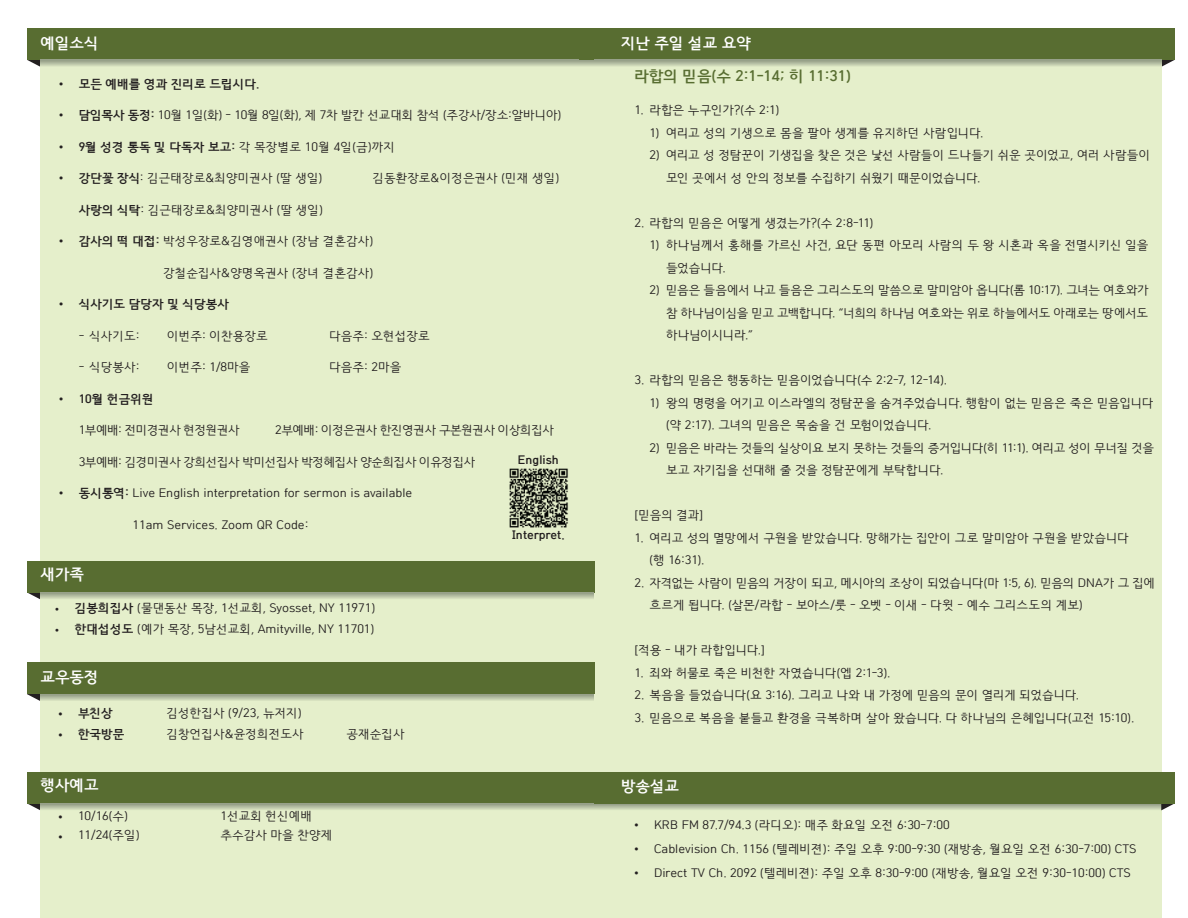
<style>
.page{position:relative;width:1188px;height:918px;background:#fff}
.page>*{position:absolute;margin:0;border:0;box-sizing:border-box;transform-origin:0 0}
.t1{font:700 15px "HCR Dotum";color:#fff}
.t2{font:700 15px "HCR Dotum";color:#586d31}
.t3{font:12px/22.5px "HCR Dotum";letter-spacing:-.025em;color:#231f20}
.t4{font:12px "HCR Dotum";color:#231f20}
.t5{font:12px/22.5px "HCR Dotum";letter-spacing:-.005em;color:#231f20}
.t6{font:12px "HCR Dotum";letter-spacing:-.04em;color:#231f20}
.t7{font:700 12px "HCR Dotum";color:#231f20}
.s1{font-family:"N Haas Grotesk TX Std 55 Rg";font-weight:400}
.s2{font-family:"N Haas Grotesk TX Std 55 Rg"}
.s3{font-weight:700}
</style>
<div class="page">
<div style="left:40px;top:56px;width:554px;height:862px;background:#e5efcb"></div>
<svg style="left:27px;top:60px;width:13px;height:7px"></svg>
<div style="left:27px;top:28px;width:568px;height:32px;background:#586d31"></div>
<svg style="left:40px;top:60px;width:554px;height:6px"></svg>
<svg style="left:27px;top:803px;width:13px;height:7px"></svg>
<div style="left:27px;top:772px;width:568px;height:31px;background:#586d31"></div>
<svg style="left:40px;top:803px;width:554px;height:7px"></svg>
<div style="left:594px;top:44px;width:567px;height:874px;background:#e5efcb"></div>
<svg style="left:1161px;top:60px;width:13px;height:7px"></svg>
<div style="left:579px;top:28px;width:596px;height:32px;background:#586d31"></div>
<svg style="left:595px;top:60px;width:566px;height:6px"></svg>
<svg style="left:595px;top:803px;width:566px;height:7px"></svg>
<svg style="left:1161px;top:803px;width:14px;height:7px"></svg>
<div style="left:595px;top:772px;width:580px;height:31px;background:#586d31"></div>
<svg style="left:27px;top:694px;width:13px;height:7px"></svg>
<div style="left:27px;top:663px;width:568px;height:31px;background:#586d31"></div>
<svg style="left:40px;top:694px;width:554px;height:7px"></svg>
<svg style="left:27px;top:592px;width:13px;height:7px"></svg>
<div style="left:27px;top:561px;width:568px;height:31px;background:#586d31"></div>
<svg style="left:40px;top:592px;width:554px;height:7px"></svg>
<img style="left:509px;top:468px;width:59px;height:60px">
<p class="t1" style="left:40px;top:31px;width:60px">예일소식</p>
<p class="t7" style="left:59px;top:75px;width:202px"><span class="s1">•</span> 모든 예배를 영과 진리로 드립시다.</p>
<p class="t4" style="left:59px;top:106px;width:504px"><span class="s2">•</span> <span class="s3">담임목사 동정:</span> 10월 1일(화) - 10월 8일(화), 제 7차 발칸 선교대회 참석 (주강사/장소:알바니아)</p>
<p class="t4" style="left:59px;top:138px;width:338px"><span class="s2">•</span> <span class="s3">9월 성경 통독 및 다독자 보고:</span> 각 목장별로 10월 4일(금)까지</p>
<p class="t4" style="left:59px;top:169px;width:265px"><span class="s2">•</span> <span class="s3">강단꽃 장식</span>: 김근태장로&amp;최양미권사 (딸 생일)</p>
<p class="t4" style="left:372px;top:169px;width:188px">김동환장로&amp;이정은권사 (민재 생일)</p>
<p class="t4" style="left:79px;top:201px;width:246px"><span class="s3">사랑의 식탁</span>: 김근태장로&amp;최양미권사 (딸 생일)</p>
<p class="t4" style="left:59px;top:232px;width:315px"><span class="s2">•</span> <span class="s3">감사의 떡 대접:</span> 박성우장로&amp;김영애권사 (장남 결혼감사)</p>
<p class="t4" style="left:163px;top:264px;width:212px">강철순집사&amp;양명옥권사 (장녀 결혼감사)</p>
<p class="t7" style="left:59px;top:295px;width:171px"><span class="s1">•</span> 식사기도 담당자 및 식당봉사</p>
<p class="t4" style="left:79px;top:327px;width:62px">- 식사기도:</p>
<p class="t4" style="left:167px;top:327px;width:102px">이번주: 이찬용장로</p>
<p class="t4" style="left:329px;top:327px;width:102px">다음주: 오현섭장로</p>
<p class="t4" style="left:79px;top:358px;width:62px">- 식당봉사:</p>
<p class="t4" style="left:167px;top:358px;width:85px">이번주: 1/8마을</p>
<p class="t4" style="left:329px;top:358px;width:74px">다음주: 2마을</p>
<p class="t7" style="left:59px;top:390px;width:96px"><span class="s1">•</span> 10월 헌금위원</p>
<p class="t6" style="left:79px;top:421px;width:163px">1부예배: 전미경권사 현정원권사</p>
<p class="t6" style="left:275px;top:421px;width:281px">2부예배: 이정은권사 한진영권사 구본원권사 이상희집사</p>
<p class="t6" style="left:79px;top:453px;width:398px">3부예배: 김경미권사 강희선집사 박미선집사 박정혜집사 양순희집사 이유정집사</p>
<p class="t4" style="left:59px;top:484px;width:355px"><span class="s2">•</span> <span class="s3">동시통역:</span> Live English interpretation for sermon is available</p>
<p class="t4" style="left:133px;top:516px;width:177px">11am Services. Zoom QR Code:</p>
<p class="t7" style="left:518px;top:450px;width:43px">English</p>
<p class="t7" style="left:512px;top:525px;width:54px">Interpret.</p>
<p class="t1" style="left:40px;top:562px;width:45px">새가족</p>
<p class="t4" style="left:55px;top:599px;width:321px"><sub>•</sub> <span class="s3">김봉희집사</span> (물댄동산 목장, 1선교회, Syosset, NY 11971)</p>
<p class="t4" style="left:55px;top:620px;width:321px"><sub>•</sub> <span class="s3">한대섭성도</span> (예가 목장, 5남선교회, Amityville, NY 11701)</p>
<p class="t1" style="left:40px;top:665px;width:60px">교우동정</p>
<p class="t7" style="left:58px;top:703px;width:56px"><span class="s1">•</span> 부친상</p>
<p class="t4" style="left:166px;top:704px;width:137px">김성한집사 (9/23, 뉴저지)</p>
<p class="t7" style="left:58px;top:724px;width:68px"><span class="s1">•</span> 한국방문</p>
<p class="t4" style="left:166px;top:725px;width:139px">김창언집사&amp;윤정희전도사</p>
<p class="t4" style="left:347px;top:725px;width:60px">공재순집사</p>
<p class="t1" style="left:40px;top:773px;width:60px">행사예고</p>
<p class="t4" style="left:58px;top:807px;width:71px"><span class="s2">•</span> 10/16(수)</p>
<p class="t4" style="left:220px;top:807px;width:93px">1선교회 헌신예배</p>
<p class="t4" style="left:58px;top:826px;width:83px"><span class="s2">•</span> 11/24(주일)</p>
<p class="t4" style="left:220px;top:826px;width:113px">추수감사 마을 찬양제</p>
<p class="t1" style="left:621px;top:31px;width:131px">지난 주일 설교 요약</p>
<p class="t2" style="left:634px;top:65px;width:218px">라합의 믿음(수 2:1-14; 히 11:31)</p>
<p class="t3" style="left:634px;top:99px;width:146px">1. 라합은 누구인가?(수 2:1)</p>
<p class="t3" style="left:650px;top:122px;width:335px">1) 여리고 성의 기생으로 몸을 팔아 생계를 유지하던 사람입니다.</p>
<p class="t3" style="left:666px;top:144px;width:486px;text-indent:-16px">2) 여리고 성 정탐꾼이 기생집을 찾은 것은 낯선 사람들이 드나들기 쉬운 곳이었고, 여러 사람들이 모인 곳에서 성 안의 정보를 수집하기 쉬웠기 때문이었습니다.</p>
<p class="t3" style="left:634px;top:212px;width:240px">2. 라합의 믿음은 어떻게 생겼는가?(수 2:8-11)</p>
<p class="t3" style="left:666px;top:234px;width:484px;text-indent:-16px">1) 하나님께서 홍해를 가르신 사건, 요단 동편 아모리 사람의 두 왕 시혼과 옥을 전멸시키신 일을 들었습니다.</p>
<p class="t3" style="left:666px;top:279px;width:484px;text-align:justify;text-indent:-16px">2) 믿음은 들음에서 나고 들음은 그리스도의 말씀으로 말미암아 옵니다(롬 10:17). 그녀는 여호와가 참 하나님이심을 믿고 고백합니다. “너희의 하나님 여호와는 위로 하늘에서도 아래로는 땅에서도 하나님이시니라.”</p>
<p class="t3" style="left:634px;top:369px;width:314px">3. 라합의 믿음은 행동하는 믿음이었습니다(수 2:2-7, 12-14).</p>
<p class="t3" style="left:666px;top:392px;width:489px;text-indent:-16px">1) 왕의 명령을 어기고 이스라엘의 정탐꾼을 숨겨주었습니다. 행함이 없는 믿음은 죽은 믿음입니다 (약 2:17). 그녀의 믿음은 목숨을 건 모험이었습니다.</p>
<p class="t3" style="left:666px;top:437px;width:490px;text-indent:-16px">2) 믿음은 바라는 것들의 실상이요 보지 못하는 것들의 증거입니다(히 11:1). 여리고 성이 무너질 것을 보고 자기집을 선대해 줄 것을 정탐꾼에게 부탁합니다.</p>
<p class="t3" style="left:634px;top:504px;width:70px">[믿음의 결과]</p>
<p class="t5" style="left:650px;top:527px;width:481px;text-indent:-15px">1. 여리고 성의 멸망에서 구원을 받았습니다. 망해가는 집안이 그로 말미암아 구원을 받았습니다 (행 16:31).</p>
<p class="t3" style="left:650px;top:572px;width:507px;text-indent:-15px">2. 자격없는 사람이 믿음의 거장이 되고, 메시아의 조상이 되었습니다(마 1:5, 6). 믿음의 DNA가 그 집에 흐르게 됩니다. (살몬/라합 - 보아스/룻 - 오벳 - 이새 - 다윗 - 예수 그리스도의 계보)</p>
<p class="t3" style="left:634px;top:639px;width:132px">[적용 - 내가 라합입니다.]</p>
<p class="t3" style="left:634px;top:662px;width:258px">1. 죄와 허물로 죽은 비천한 자였습니다(엡 2:1-3).</p>
<p class="t3" style="left:634px;top:684px;width:446px">2. 복음을 들었습니다(요 3:16). 그리고 나와 내 가정에 믿음의 문이 열리게 되었습니다.</p>
<p class="t5" style="left:634px;top:707px;width:501px">3. 믿음으로 복음을 붙들고 환경을 극복하며 살아 왔습니다. 다 하나님의 은혜입니다(고전 15:10).</p>
<p class="t1" style="left:621px;top:775px;width:60px">방송설교</p>
<p class="t4" style="left:634px;top:816px;width:317px"><span class="s2">•</span> KRB FM 87.7/94.3 (라디오): 매주 화요일 오전 6:30-7:00</p>
<p class="t4" style="left:634px;top:840px;width:504px"><span class="s2">•</span> Cablevision Ch. 1156 (텔레비젼): 주일 오후 9:00-9:30 (재방송, 월요일 오전 6:30-7:00) CTS</p>
<p class="t4" style="left:634px;top:864px;width:498px"><span class="s2">•</span> Direct TV Ch. 2092 (텔레비젼): 주일 오후 8:30-9:00 (재방송, 월요일 오전 9:30-10:00) CTS</p>
</div>
